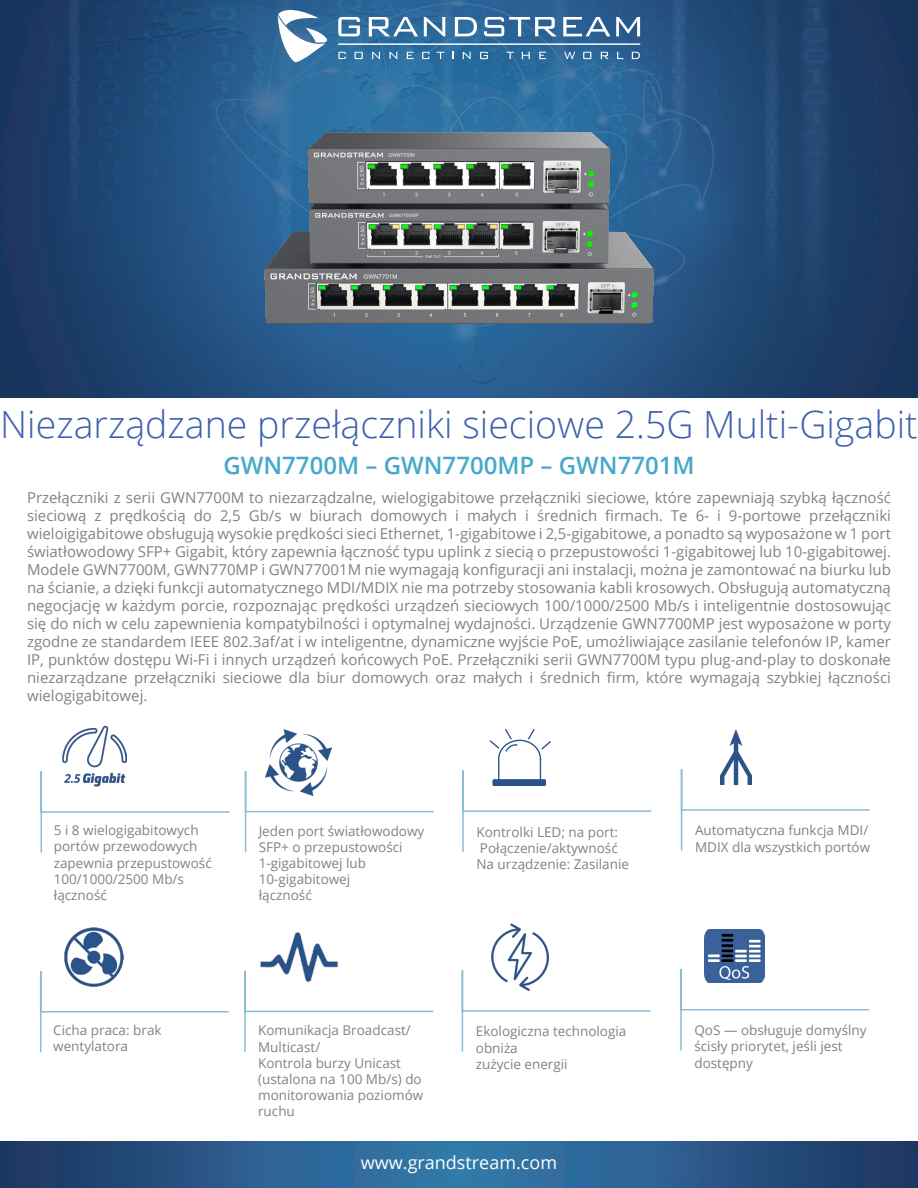
<style>
.page{position:relative;width:918px;height:1188px;background:#fff}
.page>*{position:absolute;margin:0;border:0;box-sizing:border-box;transform-origin:0 0}
.t1{font:300 37.5px "Open Sans";color:#3e60ac}
.t2{font:600 24px "Open Sans";color:#46a8ca}
.t3{font:18px "Open Sans";color:#fff}
.t4{font:15px/18px "Open Sans";color:#808285;text-align:justify}
.t5{font:13.5px/16.2px "Open Sans";color:#808285}
</style>
<div class="page">
<img style="left:0;top:0;width:918px;height:397px">
<svg style="left:278px;top:10px;width:49px;height:52px"></svg>
<svg style="left:338px;top:17px;width:22px;height:19px"></svg>
<svg style="left:369px;top:17px;width:49px;height:19px"></svg>
<svg style="left:424px;top:17px;width:21px;height:19px"></svg>
<svg style="left:455px;top:17px;width:22px;height:19px"></svg>
<svg style="left:484px;top:17px;width:73px;height:19px"></svg>
<svg style="left:563px;top:17px;width:47px;height:19px"></svg>
<svg style="left:616px;top:17px;width:24px;height:19px"></svg>
<svg style="left:338px;top:52px;width:8px;height:7px"></svg>
<svg style="left:355px;top:52px;width:8px;height:7px"></svg>
<svg style="left:372px;top:52px;width:8px;height:7px"></svg>
<svg style="left:389px;top:52px;width:8px;height:7px"></svg>
<svg style="left:407px;top:52px;width:7px;height:7px"></svg>
<svg style="left:422px;top:52px;width:8px;height:7px"></svg>
<svg style="left:437px;top:52px;width:7px;height:7px"></svg>
<svg style="left:463px;top:52px;width:8px;height:7px"></svg>
<svg style="left:480px;top:52px;width:8px;height:7px"></svg>
<svg style="left:506px;top:52px;width:8px;height:7px"></svg>
<svg style="left:522px;top:52px;width:8px;height:7px"></svg>
<svg style="left:539px;top:52px;width:7px;height:7px"></svg>
<svg style="left:632px;top:52px;width:8px;height:7px"></svg>
<svg style="left:583px;top:52px;width:8px;height:7px"></svg>
<svg style="left:601px;top:52px;width:8px;height:7px"></svg>
<svg style="left:617px;top:52px;width:7px;height:7px"></svg>
<svg style="left:564px;top:52px;width:11px;height:7px"></svg>
<hr style="left:338px;top:44px;width:302px;height:1px;background:#fff">
<svg style="left:0;top:1142px;width:918px;height:46px;background:#295988"></svg>
<svg style="left:40px;top:771px;width:190px;height:82px"></svg>
<img style="left:62px;top:725px;width:64px;height:65px">
<svg style="left:680px;top:769px;width:190px;height:82px"></svg>
<img style="left:720px;top:730px;width:32px;height:55px">
<svg style="left:244px;top:771px;width:190px;height:82px"></svg>
<img style="left:491px;top:923px;width:58px;height:46px">
<svg style="left:462px;top:728px;width:190px;height:124px"></svg>
<svg style="left:40px;top:971px;width:189px;height:82px"></svg>
<img style="left:59px;top:927px;width:69px;height:65px">
<svg style="left:680px;top:969px;width:190px;height:82px"></svg>
<img style="left:704px;top:929px;width:61px;height:54px">
<svg style="left:244px;top:970px;width:190px;height:82px"></svg>
<img style="left:258px;top:932px;width:81px;height:65px">
<svg style="left:461px;top:969px;width:190px;height:83px"></svg>
<img style="left:264px;top:133px;width:390px;height:191px">
<img style="left:266px;top:729px;width:66px;height:67px">
<p class="t1" style="left:0;top:398px;width:919px">Niezarządzane przełączniki sieciowe 2.5G Multi-Gigabit</p>
<p class="t2" style="left:223px;top:449px;width:473px">GWN7700M – GWN7700MP – GWN7701M</p>
<p class="t4" style="left:27px;top:488px;width:866px">Przełączniki z serii GWN7700M to niezarządzalne, wielogigabitowe przełączniki sieciowe, które zapewniają szybką łączność sieciową z prędkością do 2,5 Gb/s w biurach domowych i małych i średnich firmach. Te 6- i 9-portowe przełączniki wieloigigabitowe obsługują wysokie prędkości sieci Ethernet, 1-gigabitowe i 2,5-gigabitowe, a ponadto są wyposażone w 1 port światłowodowy SFP+ Gigabit, który zapewnia łączność typu uplink z siecią o przepustowości 1-gigabitowej lub 10-gigabitowej.<br>Modele GWN7700M, GWN770MP i GWN77001M nie wymagają konfiguracji ani instalacji, można je zamontować na biurku lub na ścianie, a dzięki funkcji automatycznego MDI/MDIX nie ma potrzeby stosowania kabli krosowych. Obsługują automatyczną negocjację w każdym porcie, rozpoznając prędkości urządzeń sieciowych 100/1000/2500 Mb/s i inteligentnie dostosowując się do nich w celu zapewnienia kompatybilności i optymalnej wydajności. Urządzenie GWN7700MP jest wyposażone w porty zgodne ze standardem IEEE 802.3af/at i w inteligentne, dynamiczne wyjście PoE, umożliwiające zasilanie telefonów IP, kamer IP, punktów dostępu Wi-Fi i innych urządzeń końcowych PoE. Przełączniki serii GWN7700M typu plug-and-play to doskonałe niezarządzane przełączniki sieciowe dla biur domowych oraz małych i średnich firm, które wymagają szybkiej łączności wielogigabitowej.</p>
<p class="t5" style="left:54px;top:822px;width:160px">5 i 8 wielogigabitowych portów przewodowych zapewnia przepustowość<br>100/1000/2500 Mb/s</p>
<p class="t5" style="left:54px;top:887px;width:55px">łączność</p>
<p class="t5" style="left:259px;top:822px;width:167px">Jeden port światłowodowy<br>SFP+ o przepustowości<br>1-gigabitowej lub<br>10-gigabitowej</p>
<p class="t5" style="left:259px;top:887px;width:55px">łączność</p>
<p class="t5" style="left:476px;top:823px;width:143px">Kontrolki LED; na port:<br>Połączenie/aktywność</p>
<p class="t5" style="left:476px;top:856px;width:154px">Na urządzenie: Zasilanie</p>
<p class="t5" style="left:695px;top:822px;width:177px">Automatyczna funkcja MDI/<br>MDIX dla wszystkich portów</p>
<p class="t5" style="left:53px;top:1022px;width:110px">Cicha praca: brak wentylatora</p>
<p class="t5" style="left:694px;top:1022px;width:174px">QoS — obsługuje domyślny ścisły priorytet, jeśli jest dostępny</p>
<p class="t5" style="left:258px;top:1022px;width:154px">Komunikacja Broadcast/<br>Multicast/</p>
<p class="t5" style="left:258px;top:1054px;width:167px">Kontrola burzy Unicast (ustalona na 100 Mb/s) do monitorowania poziomów ruchu</p>
<p class="t5" style="left:476px;top:1023px;width:152px">Ekologiczna technologia obniża</p>
<p class="t5" style="left:476px;top:1055px;width:93px">zużycie energii</p>
<p class="t3" style="left:361px;top:1151px;width:198px">www.grandstream.com</p>
</div>
